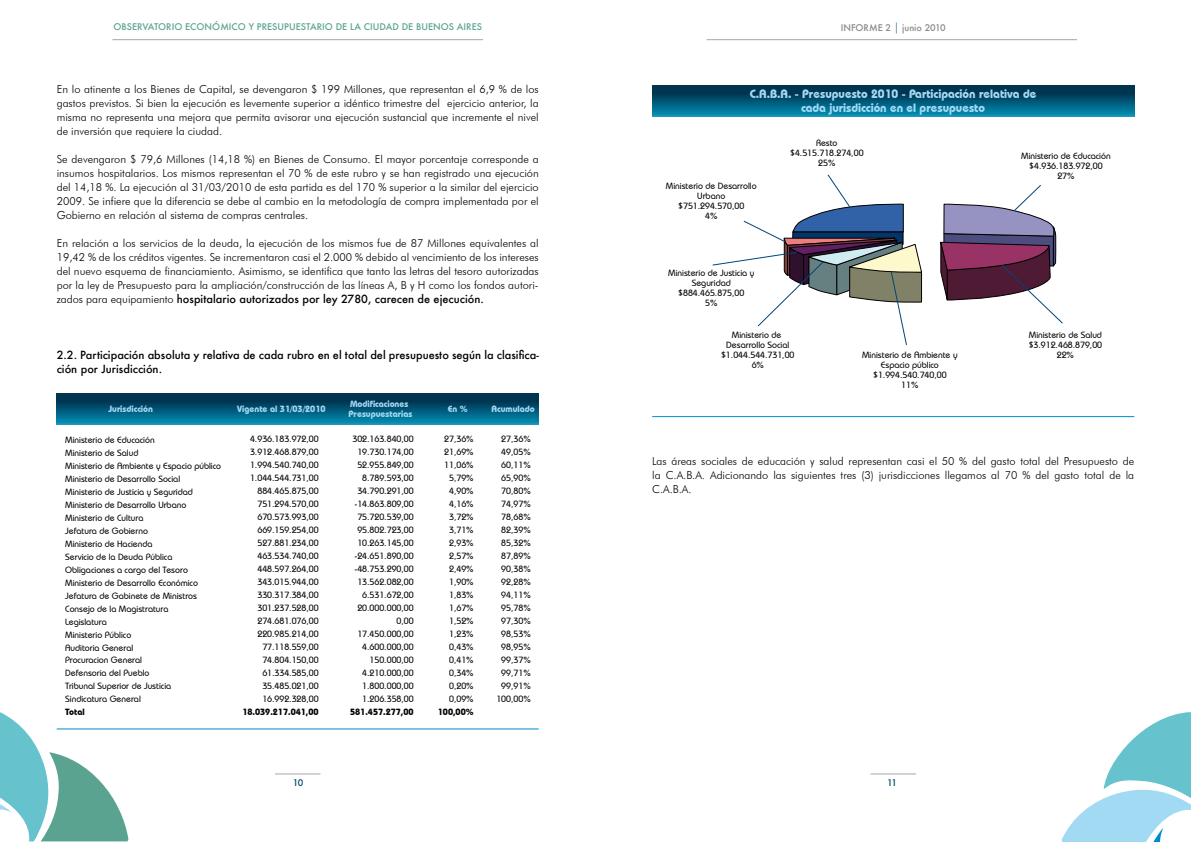
<style>
.page{position:relative;width:1191px;height:842px;background:#fff}
.page>*{position:absolute;margin:0;border:0;box-sizing:border-box;transform-origin:0 0}
.t1{font:700 12px/14px "Bauhaus IT Cby BT";color:#a2daf4;text-align:center}
.t2{font:300 11px/14px "Futura BT";color:#000;text-align:justify}
.t3{font:500 11px/14px "Futura";color:#000}
.t4{font:500 9px/13px "Bauhaus IT Cby BT";color:#000;text-align:center}
.t5{font:700 9px/10px "Bauhaus IT Cby BT";color:#a2daf4}
.t6{font:500 9px "Futura";color:#5ba391}
.t7{font:700 9px "Bauhaus IT Cby BT";color:#000}
.t8{font:500 9px "Futura";color:#87888a}
.t9{font:500 9px "Futura";color:#004667}
.s1{font-family:"Futura BT";font-weight:300}
.s2{font-family:"Futura BT";font-weight:300;font-size:11px;color:#004667}
</style>
<div class="page">
<hr style="left:275px;top:774px;width:45px;height:1px;background:#a5a6a8">
<hr style="left:112px;top:40px;width:371px;height:1px;background:#a5a6a8">
<svg style="left:0;top:712px;width:128px;height:129px"></svg>
<hr style="left:870px;top:774px;width:46px;height:1px;background:#a5a6a8">
<hr style="left:706px;top:40px;width:371px;height:1px;background:#a5a6a8">
<svg style="left:1061px;top:712px;width:130px;height:130px"></svg>
<svg style="left:57px;top:393px;width:482px;height:31px;background:#005676"></svg>
<svg style="left:652px;top:85px;width:482px;height:31px;background:#015676"></svg>
<hr style="left:57px;top:729px;width:482px;height:1px;background:#008bd0">
<hr style="left:652px;top:416px;width:482px;height:1px;background:#008bd0">
<svg style="left:712px;top:174px;width:210px;height:171px"></svg>
<svg style="left:940px;top:185px;width:123px;height:139px"></svg>
<p class="t6" style="left:113px;top:21px;width:370px">OBSERVATORIO ECONÓMICO Y PRESUPUESTARIO DE LA CIUDAD DE BUENOS AIRES</p>
<p class="t2" style="left:57px;top:82px;width:483px">En lo atinente a los Bienes de Capital, se devengaron $ 199 Millones, que representan el 6,9 % de los gastos previstos. Si bien la ejecución es levemente superior a idéntico trimestre del ejercicio anterior, la misma no representa una mejora que permita avisorar una ejecución sustancial que incremente el nivel de inversión que requiere la ciudad.</p>
<p class="t2" style="left:57px;top:152px;width:483px">Se devengaron $ 79,6 Millones (14,18 %) en Bienes de Consumo. El mayor porcentaje corresponde a insumos hospitalarios. Los mismos representan el 70 % de este rubro y se han registrado una ejecución del 14,18 %. La ejecución al 31/03/2010 de esta partida es del 170 % superior a la similar del ejercicio 2009. Se infiere que la diferencia se debe al cambio en la metodología de compra implementada por el Gobierno en relación al sistema de compras centrales.</p>
<p class="t2" style="left:57px;top:236px;width:483px">En relación a los servicios de la deuda, la ejecución de los mismos fue de 87 Millones equivalentes al 19,42 % de los créditos vigentes. Se incrementaron casi el 2.000 % debido al vencimiento de los intereses del nuevo esquema de financiamiento. Asimismo, se identifica que tanto las letras del tesoro autorizadas por la ley de Presupuesto para la ampliación/construcción de las líneas A, B y H como los fondos autori-</p>
<p class="t3" style="left:57px;top:292px;width:428px"><span class="s1">zados para equipamiento</span> hospitalario autorizados por ley 2780, carecen de ejecución.</p>
<p class="t3" style="left:57px;top:348px;width:483px">2.2. Participación absoluta y relativa de cada rubro en el total del presupuesto según la clasifica&shy;ción por Jurisdicción.</p>
<p class="t5" style="left:348px;top:399px;width:65px">Modificaciones<br>Presupuestarias</p>
<p class="t5" style="left:108px;top:404px;width:46px">Jurisdicción</p>
<p class="t5" style="left:237px;top:404px;width:90px">Vigente al 31/03/2010</p>
<p class="t5" style="left:448px;top:404px;width:21px">En %</p>
<p class="t5" style="left:491px;top:404px;width:45px">Acumulado</p>
<p class="t4" style="left:65px;top:433px;width:157px;text-align:left">Ministerio de Educación<br>Ministerio de Salud<br>Ministerio de Ambiente y Espacio público<br>Ministerio de Desarrollo Social<br>Ministerio de Justicia y Seguridad<br>Ministerio de Desarrollo Urbano<br>Ministerio de Cultura<br>Jefatura de Gobierno<br>Ministerio de Hacienda<br>Servicio de la Deuda Pública<br>Obligaciones a cargo del Tesoro<br>Ministerio de Desarrollo Económico<br>Jefatura de Gabinete de Ministros<br>Consejo de la Magistratura<br>Legislatura<br>Ministerio Público<br>Auditoria General<br>Procuracion General<br>Defensoria del Pueblo<br>Tribunal Superior de Justicia<br>Sindicatura General</p>
<p class="t7" style="left:65px;top:707px;width:21px">Total</p>
<p class="t4" style="left:250px;top:433px;width:70px;text-align:right">4.936.183.972,00<br>3.912.468.879,00<br>1.994.540.740,00<br>1.044.544.731,00<br>884.465.875,00<br>751.294.570,00<br>670.573.993,00<br>669.159.254,00<br>527.881.234,00<br>463.534.740,00<br>448.597.264,00<br>343.015.944,00<br>330.317.384,00<br>301.237.528,00<br>274.681.076,00<br>220.985.214,00<br>77.118.559,00<br>74.804.150,00<br>61.334.585,00<br>35.485.021,00<br>16.992.328,00</p>
<p class="t7" style="left:242px;top:707px;width:78px">18.039.217.041,00</p>
<p class="t9" style="left:293px;top:777px;width:12px">10</p>
<p class="t4" style="left:352px;top:433px;width:63px;text-align:right">302.163.840,00<br>19.730.174,00<br>52.955.849,00<br>8.789.593,00<br>34.790.291,00 -14.863.809,00<br>75.720.539,00<br>95.802.723,00<br>10.263.145,00 -24.651.890,00 -48.753.290,00<br>13.562.082,00<br>6.531.672,00<br>20.000.000,00<br>0,00<br>17.450.000,00<br>4.600.000,00<br>150.000,00<br>4.210.000,00<br>1.800.000,00<br>1.206.358,00</p>
<p class="t7" style="left:350px;top:707px;width:65px">581.457.277,00</p>
<p class="t4" style="left:444px;top:432px;width:31px">27,36%<br>21,69%<br>11,06%<br>5,79%<br>4,90%<br>4,16%<br>3,72%<br>3,71%<br>2,93%<br>2,57%<br>2,49%<br>1,90%<br>1,83%<br>1,67%<br>1,52%<br>1,23%<br>0,43%<br>0,41%<br>0,34%<br>0,20%<br>0,09%</p>
<p class="t7" style="left:438px;top:707px;width:37px">100,00%</p>
<p class="t4" style="left:496px;top:432px;width:36px">27,36%<br>49,05%<br>60,11%<br>65,90%<br>70,80%<br>74,97%<br>78,68%<br>82,39%<br>85,32%<br>87,89%<br>90,38%<br>92,28%<br>94,11%<br>95,78%<br>97,30%<br>98,53%<br>98,95%<br>99,37%<br>99,71%<br>99,91%<br>100,00%</p>
<p class="t8" style="left:840px;top:22px;width:106px">INFORME 2 <span class="s2">|</span> junio 2010</p>
<h1 class="t1" style="left:750px;top:87px;width:288px">C.A.B.A. - Presupuesto 2010 - Participación relativa de cada jurisdicción en el presupuesto</h1>
<p class="t4" style="left:790px;top:138px;width:75px;line-height:10px">Resto $4.515.718.274,00<br>25%</p>
<p class="t4" style="left:666px;top:181px;width:92px;line-height:10px">Ministerio de Desarrollo<br>Urbano $751.294.570,00<br>4%</p>
<p class="t4" style="left:1021px;top:151px;width:91px;line-height:10px">Ministerio de Educación $4.936.183.972,00<br>27%</p>
<p class="t4" style="left:668px;top:268px;width:88px;line-height:10px">Ministerio de Justicia y<br>Seguridad $884.465.875,00<br>5%</p>
<p class="t4" style="left:721px;top:330px;width:75px;line-height:10px">Ministerio de<br>Desarrollo Social $1.044.544.731,00<br>6%</p>
<p class="t4" style="left:862px;top:350px;width:97px;line-height:10px">Ministerio de Ambiente y<br>Espacio público $1.994.540.740,00<br>11%</p>
<p class="t4" style="left:1028px;top:330px;width:75px;line-height:10px">Ministerio de Salud $3.912.468.879,00<br>22%</p>
<p class="t2" style="left:652px;top:454px;width:483px">Las áreas sociales de educación y salud representan casi el 50 % del gasto total del Presupuesto de la C.A.B.A. Adicionando las siguientes tres (3) jurisdicciones llegamos al 70 % del gasto total de la C.A.B.A.</p>
<p class="t9" style="left:887px;top:777px;width:11px">11</p>
</div>
